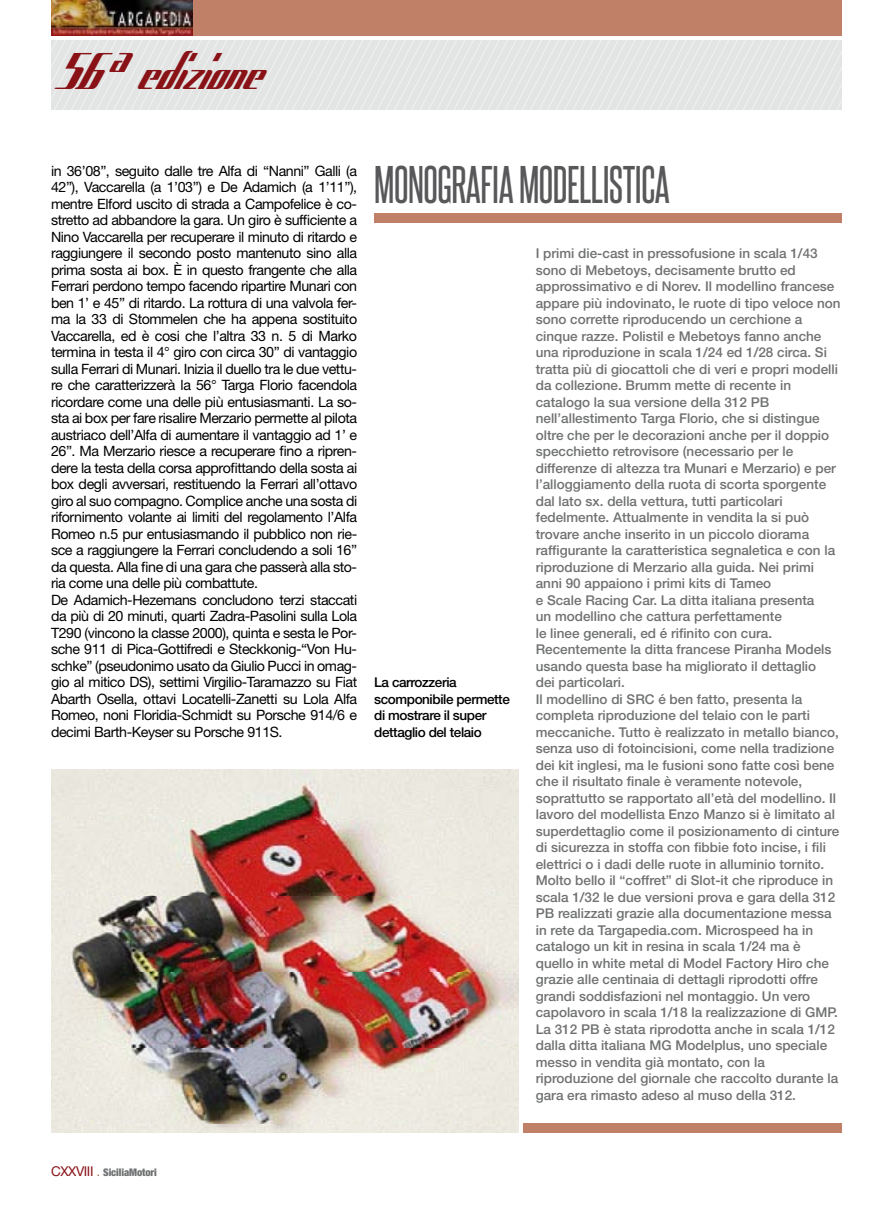
<style>
.page{position:relative;width:893px;height:1212px;background:#fff}
.page>*{position:absolute;margin:0;border:0;box-sizing:border-box;transform-origin:0 0}
.t1{font:45px "Steelfish Rg";letter-spacing:-.01em;color:#58585a}
.t2{font:italic 43.5px "Sad Films";color:#891217}
.t3{font:14.25px/16.5px "Helvetica Neue";letter-spacing:-.03em;color:#000}
.t4{font:500 13.5px/16.5px "Helvetica Neue";color:#707172}
.t5{font:500 13.5px/16.5px "Helvetica Neue";letter-spacing:-.03em;color:#000}
.t6{font:900 condensed 10.5px "Helvetica Neue";letter-spacing:-.01em;color:#707172}
.s1{font-weight:400;font-stretch:normal;font-size:13.5px;color:#891217}
.s2{font-weight:300;font-stretch:normal;font-size:13.5px;color:#a8523c}
</style>
<div class="page">
<div style="left:523px;top:1123px;width:319px;height:10px;background:#c08068"></div>
<div style="left:51px;top:0;width:791px;height:35px;background:#c08068"></div>
<svg style="left:51px;top:40px;width:791px;height:70px;background:#e4e5e5"></svg>
<img style="left:51px;top:0;width:142px;height:35px">
<div style="left:374px;top:213px;width:468px;height:10px;background:#c08068"></div>
<img style="left:51px;top:770px;width:468px;height:363px">
<h2 class="t2" style="left:53px;top:47px;width:222px">56 aedizione</h2>
<p class="t3" style="left:51px;top:162px;width:308px">in 36’08”, seguito dalle tre Alfa di “Nanni” Galli (a 42”), Vaccarella (a 1’03”) e De Adamich (a 1’11”), mentre Elford uscito di strada a Campofelice è co&shy;stretto ad abbandore la gara. Un giro è sufficiente a Nino Vaccarella per recuperare il minuto di ritardo e raggiungere il secondo posto mantenuto sino alla prima sosta ai box. è in questo frangente che alla Ferrari perdono tempo facendo ripartire Munari con ben 1’ e 45” di ritardo. La rottura di una valvola fer&shy;ma la 33 di Stommelen che ha appena sostituito Vaccarella, ed è cosi che l’altra 33 n. 5 di Marko termina in testa il 4° giro con circa 30” di vantaggio sulla Ferrari di Munari. Inizia il duello tra le due vettu&shy;re che caratterizzerà la 56° Targa Florio facendola ricordare come una delle più entusiasmanti. La so&shy;sta ai box per fare risalire Merzario permette al pilota austriaco dell’Alfa di aumentare il vantaggio ad 1’ e 26”. Ma Merzario riesce a recuperare fino a ripren&shy;dere la testa della corsa approfittando della sosta ai box degli avversari, restituendo la Ferrari all’ottavo giro al suo compagno. Complice anche una sosta di rifornimento volante ai limiti del regolamento l’Alfa Romeo n.5 pur entusiasmando il pubblico non rie&shy;sce a raggiungere la Ferrari concludendo a soli 16” da questa. Alla fine di una gara che passerà alla sto&shy;ria come una delle più combattute.<br>De Adamich-Hezemans concludono terzi staccati da più di 20 minuti, quarti Zadra-Pasolini sulla Lola T290 (vincono la classe 2000), quinta e sesta le Por&shy;sche 911 di Pica-Gottifredi e Steckkonig-“Von H u&shy;schke” (pseudonimo usato da Giulio Pucci in omag&shy;gio al mitico DS), settimi Virgilio-Taramazzo su Fiat Abarth Osella, ottavi Locatelli-Zanetti su Lola Alfa Romeo, noni Floridia-Schmidt su Porsche 914/6 e decimi Barth-Keyser su Porsche 911S.</p>
<h1 class="t1" style="left:374px;top:157px;width:297px">MONOGRAFIA MODELLISTICA</h1>
<p class="t5" style="left:374px;top:674px;width:137px">La carrozzeria scomponibile permette di mostrare il super dettaglio del telaio</p>
<p class="t4" style="left:536px;top:245px;width:306px">I primi die-cast in pressofusione in scala 1/43 sono di Mebetoys, decisamente brutto ed approssimativo e di Norev. Il modellino francese appare più indovinato, le ruote di tipo veloce non sono corrette riproducendo un cerchione a cinque razze. Polistil e Mebetoys fanno anche una riproduzione in scala 1/24 ed 1/28 circa. Si tratta più di giocattoli che di veri e propri modelli da collezione. Brumm mette di recente in catalogo la sua versione della 312 PB nell’allestimento Targa Florio, che si distingue oltre che per le decorazioni anche per il doppio specchietto retrovisore (necessario per le differenze di altezza tra Munari e Merzario) e per l’alloggiamento della ruota di scorta sporgente dal lato sx. della vettura, tutti particolari fedelmente. Attualmente in vendita la si può trovare anche inserito in un piccolo diorama raffigurante la caratteristica segnaletica e con la riproduzione di Merzario alla guida. Nei primi anni 90 appaiono i primi kits di Tameo<br>e Scale Racing Car. La ditta italiana presenta<br>un modellino che cattura perfettamente<br>le linee generali, ed é rifinito con cura.<br>Recentemente la ditta francese Piranha Models usando questa base ha migliorato il dettaglio<br>dei particolari.<br>Il modellino di SRC é ben fatto, presenta la completa riproduzione del telaio con le parti meccaniche. Tutto è realizzato in metallo bianco, senza uso di fotoincisioni, come nella tradizione dei kit inglesi, ma le fusioni sono fatte così bene che il risultato finale è veramente notevole, soprattutto se rapportato all’età del modellino. Il lavoro del modellista Enzo Manzo si è limitato al superdettaglio come il posizionamento di cinture di sicurezza in stoffa con fibbie foto incise, i fili elettrici o i dadi delle ruote in alluminio tornito.<br>Molto bello il “coffret” di Slot-it che riproduce in scala 1/32 le due versioni prova e gara della 312<br>PB realizzati grazie alla documentazione messa in rete da Targapedia.com. Microspeed ha in catalogo un kit in resina in scala 1/24 ma è quello in white metal di Model Factory Hiro che grazie alle centinaia di dettagli riprodotti offre grandi soddisfazioni nel montaggio. Un vero capolavoro in scala 1/18 la realizzazione di GMP.<br>La 312 PB è stata riprodotta anche in scala 1/12 dalla ditta italiana MG Modelplus, uno speciale messo in vendita già montato, con la riproduzione del giornale che raccolto durante la gara era rimasto adeso al muso della 312.</p>
<p class="t6" style="left:51px;top:1166px;width:107px"><span class="s1">CXXVIII</span> <span class="s2">.</span> SiciliaMotori</p>
</div>
